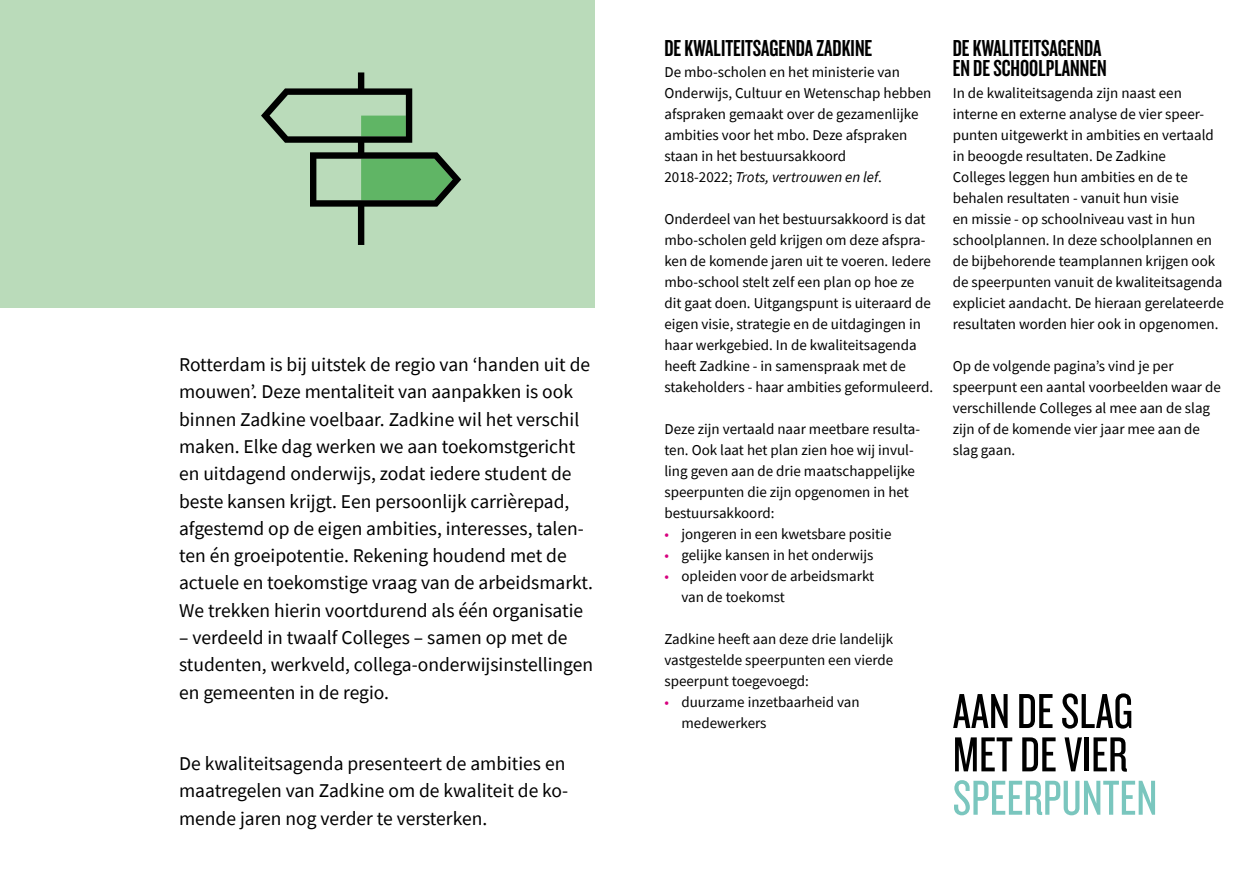
<style>
.page{position:relative;width:1259px;height:893px;background:#fff}
.page>*{position:absolute;margin:0;border:0;box-sizing:border-box;transform-origin:0 0}
.t1{font:51px/43.3px "Knockout 28 Junior Feathrwt";color:#000}
.t2{font:51px "Knockout 28 Junior Feathrwt";color:#7ac6be}
.t3{font:24px/20.4px "Knockout 48 Featherweight";color:#000}
.t4{font:19.5px/27.3px "Source Sans Pro";color:#000}
.t5{font:15px/21px "Source Sans Pro";color:#000}
.s1{font-style:italic}
.s2{color:#d7007e}
</style>
<div class="page">
<div style="left:0;top:0;width:594px;height:308px;background:#badbba"></div>
<svg style="left:261px;top:72px;width:200px;height:173px"></svg>
<p class="t4" style="left:179px;top:351px;width:415px">Rotterdam is bij uitstek de regio van ‘handen uit de mouwen’. Deze mentaliteit van aanpakken is ook binnen Zadkine voelbaar. Zadkine wil het verschil maken. Elke dag werken we aan toekomstgericht en uitdagend onderwijs, zodat iedere student de beste kansen krijgt. Een persoonlijk carrièrepad, afgestemd op de eigen ambities, interesses, talen&shy;ten én groeipotentie. Rekening houdend met de actuele en toekomstige vraag van de arbeidsmarkt.<br>We trekken hierin voortdurend als één organisatie</p>
<h3 class="t4" style="left:179px;top:624px;width:415px">– verdeeld in twaalf Colleges – samen op met de studenten, werkveld, collega-onderwijsinstellingen en gemeenten in de regio.</h3>
<h3 class="t4" style="left:179px;top:750px;width:391px">De kwaliteitsagenda presenteert de ambities en maatregelen van Zadkine om de kwaliteit de ko&shy;mende jaren nog verder te versterken.</h3>
<h2 class="t3" style="left:664px;top:37px;width:209px">DE KWALITEITSAGENDA ZADKINE</h2>
<p class="t5" style="left:664px;top:61px;width:268px">De mbo-scholen en het ministerie van Onderwijs, Cultuur en Wetenschap hebben afspraken gemaakt over de gezamenlijke ambities voor het mbo. Deze afspraken staan in het bestuursakkoord<br>2018-2022; <span class="s1">Trots, vertrouwen en lef</span>.</p>
<p class="t5" style="left:664px;top:208px;width:270px">Onderdeel van het bestuursakkoord is dat mbo-scholen geld krijgen om deze afspra&shy;ken de komende jaren uit te voeren. Iedere mbo-school stelt zelf een plan op hoe ze dit gaat doen. Uitgangspunt is uiteraard de eigen visie, strategie en de uitdagingen in haar werkgebied. In de kwaliteitsagenda heeft Zadkine - in samenspraak met de stakeholders - haar ambities geformuleerd.</p>
<p class="t5" style="left:664px;top:418px;width:257px">Deze zijn vertaald naar meetbare resulta&shy;ten. Ook laat het plan zien hoe wij invul&shy;ling geven aan de drie maatschappelijke speerpunten die zijn opgenomen in het bestuursakkoord:</p>
<p class="t5" style="left:664px;top:523px;width:228px"><span class="s2">•</span> jongeren in een kwetsbare positie</p>
<p class="t5" style="left:664px;top:544px;width:211px"><span class="s2">•</span> gelijke kansen in het onderwijs</p>
<p class="t5" style="left:681px;top:565px;width:194px;text-indent:-17px"><span class="s2">•</span> opleiden voor de arbeidsmarkt van de toekomst</p>
<p class="t5" style="left:664px;top:628px;width:230px;text-align:justify">Zadkine heeft aan deze drie landelijk vastgestelde speerpunten een vierde speerpunt toegevoegd:</p>
<p class="t5" style="left:681px;top:691px;width:180px;text-indent:-17px"><span class="s2">•</span> duurzame inzetbaarheid van medewerkers</p>
<h2 class="t3" style="left:952px;top:37px;width:155px">DE KWALITEITSAGENDA<br>EN DE SCHOOLPLANNEN</h2>
<p class="t5" style="left:952px;top:82px;width:273px">In de kwaliteitsagenda zijn naast een interne en externe analyse de vier speer&shy;punten uitgewerkt in ambities en vertaald in beoogde resultaten. De Zadkine<br>Colleges leggen hun ambities en de te behalen resultaten - vanuit hun visie<br>en missie - op schoolniveau vast in hun schoolplannen. In deze schoolplannen en de bijbehorende teamplannen krijgen ook de speerpunten vanuit de kwaliteitsagenda expliciet aandacht. De hieraan gerelateerde resultaten worden hier ook in opgenomen.</p>
<p class="t5" style="left:952px;top:355px;width:270px">Op de volgende pagina’s vind je per speerpunt een aantal voorbeelden waar de verschillende Colleges al mee aan de slag zijn of de komende vier jaar mee aan de slag gaan.</p>
<h1 class="t1" style="left:952px;top:688px;width:182px">AAN DE SLAG<br>MET DE VIER</h1>
<h1 class="t2" style="left:952px;top:766px;width:206px">SPEERPUNTEN</h1>
</div>
